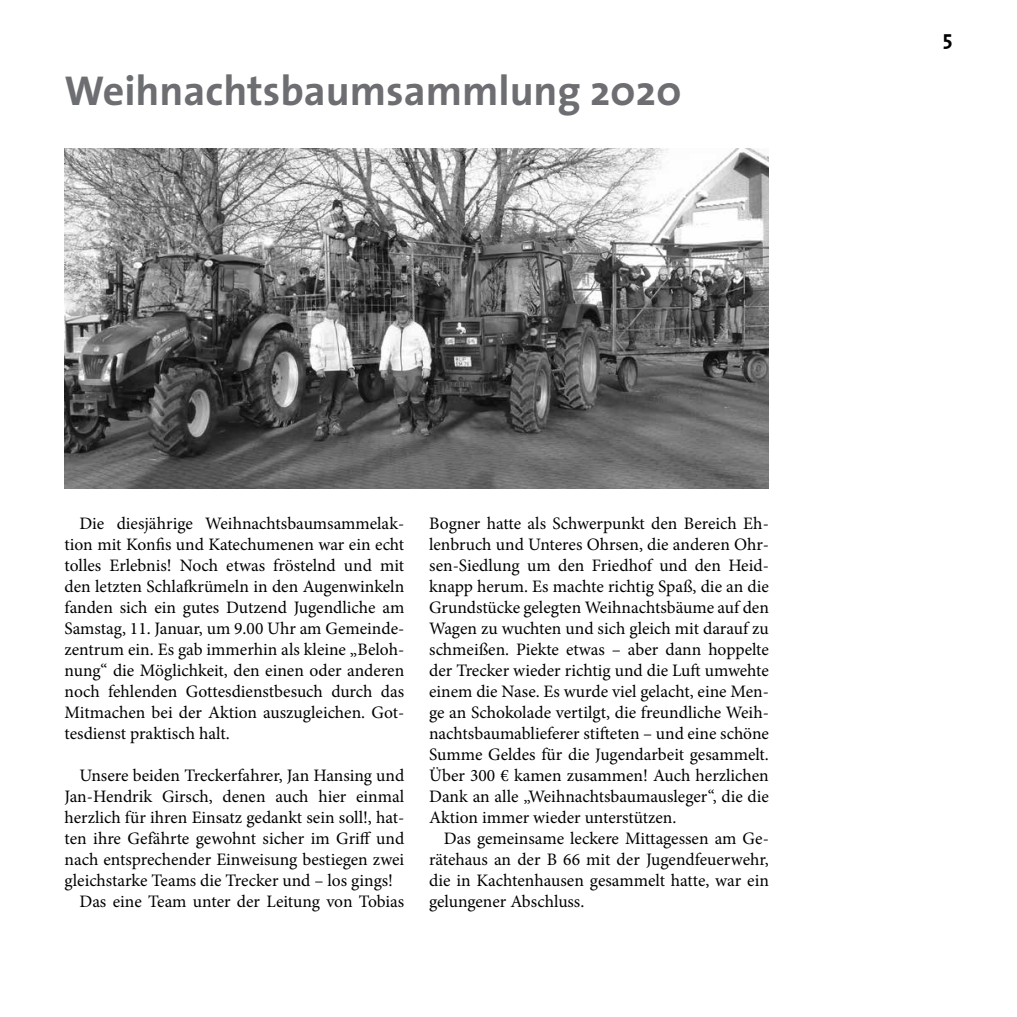
<style>
.page{position:relative;width:1017px;height:1017px;background:#fff}
.page>*{position:absolute;margin:0;border:0;box-sizing:border-box;transform-origin:0 0}
.t1{font:700 42px "The Sans";color:#6d6e71}
.t2{font:700 21px "The Sans";color:#000}
.t3{font:17.5px/21px "Minion Pro";color:#000;text-align:justify}
</style>
<div class="page">
<img style="left:64px;top:149px;width:705px;height:339px">
<h1 class="t1" style="left:64px;top:55px;width:619px">Weihnachtsbaumsammlung 2020</h1>
<p class="t3" style="left:64px;top:513px;width:341px;text-indent:15px">Die diesjährige Weihnachtsbaumsammelak&shy;tion mit Konfis und Katechumenen war ein echt tolles Erlebnis! Noch etwas fröstelnd und mit den letzten Schlafkrümeln in den Augenwinkeln fanden sich ein gutes Dutzend Jugendliche am Samstag, 11. Januar, um 9.00 Uhr am Gemeinde&shy;zentrum ein. Es gab immerhin als kleine „Beloh&shy;nung“ die Möglichkeit, den einen oder anderen noch fehlenden Gottesdienstbesuch durch das Mitmachen bei der Aktion auszugleichen. Got&shy;tesdienst praktisch halt.</p>
<p class="t3" style="left:79px;top:765px;width:326px">Unsere beiden Treckerfahrer, Jan Hansing und</p>
<p class="t3" style="left:64px;top:786px;width:341px">Jan-Hendrik Girsch, denen auch hier einmal</p>
<p class="t3" style="left:64px;top:807px;width:341px">herzlich für ihren Einsatz gedankt sein soll!, hat-</p>
<p class="t3" style="left:64px;top:828px;width:341px">ten ihre Gefährte gewohnt sicher im Griff und</p>
<p class="t3" style="left:64px;top:849px;width:341px">nach entsprechender Einweisung bestiegen zwei</p>
<p class="t3" style="left:64px;top:870px;width:330px">gleichstarke Teams die Trecker und – los gings!</p>
<p class="t3" style="left:79px;top:891px;width:326px">Das eine Team unter der Leitung von Tobias</p>
<p class="t3" style="left:429px;top:513px;width:341px">Bogner hatte als Schwerpunkt den Bereich Eh&shy;lenbruch und Unteres Ohrsen, die anderen Ohr&shy;sen-Siedlung um den Friedhof und den Heid&shy;knapp herum. Es machte richtig Spaß, die an die Grundstücke gelegten Weihnachtsbäume auf den Wagen zu wuchten und sich gleich mit darauf zu schmeißen. Piekte etwas – aber dann hoppelte der Trecker wieder richtig und die Luft umwehte einem die Nase. Es wurde viel gelacht, eine Men&shy;ge an Schokolade vertilgt, die freundliche Weih&shy;nachtsbaumablieferer stifteten – und eine schöne Summe Geldes für die Jugendarbeit gesammelt.<br>Über 300 € kamen zusammen! Auch herzlichen Dank an alle „Weihnachtsbaumausleger“, die die Aktion immer wieder unterstützen.</p>
<p class="t3" style="left:429px;top:828px;width:341px;text-indent:15px">Das gemeinsame leckere Mittagessen am Ge&shy;rätehaus an der B 66 mit der Jugendfeuerwehr, die in Kachtenhausen gesammelt hatte, war ein gelungener Abschluss.</p>
<p class="t2" style="left:943px;top:20px;width:11px">5</p>
</div>
